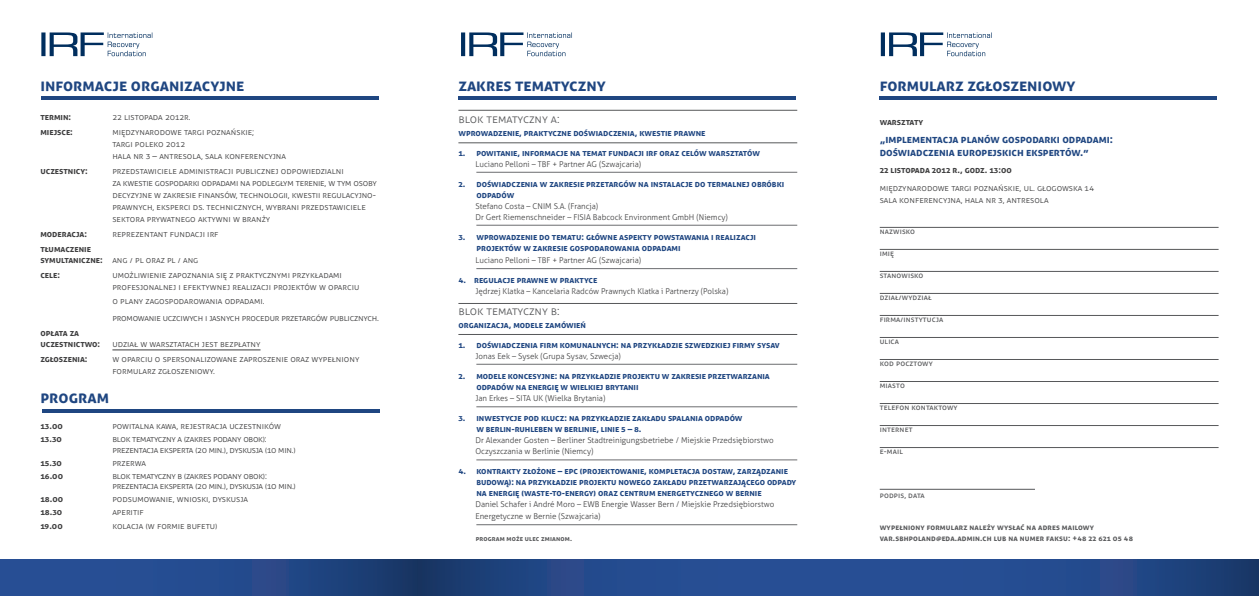
<style>
.page{position:relative;width:1259px;height:596px;background:#fff}
.page>*{position:absolute;margin:0;border:0;box-sizing:border-box;transform-origin:0 0}
.t1{font:700 17px "Aller";color:#1f4681}
.t2{font:300 12px "Aller";letter-spacing:-.025em;color:#57585a}
.t3{font:700 11px/13px "Aller";color:#1f4681}
.t4{font:700 9px/10.8px "Aller";color:#1f4681}
.t5{font:300 9px/12px "Aller";color:#3e3e3f}
.t6{font:700 9px/11px "Aller";color:#3e3e3f}
.t7{font:300 9px/10.8px "Aller";letter-spacing:-.03em;color:#3e3e3f}
.t8{font:300 9px/17px "Aller";letter-spacing:-.02em;color:#3e3e3f}
.t9{font:300 8px/11px "Aller";color:#3e3e3f}
.t10{font:8px "Aller";letter-spacing:.02em;color:#57585a}
.t11{font:700 8px/10.8px "Aller";letter-spacing:.02em;color:#57585a}
.t12{font:700 7px "Aller";letter-spacing:.02em;color:#57585a}
.s1{font-weight:300}
</style>
<div class="page">
<hr style="left:879px;top:488px;width:156px;height:1px;background:#57585a">
<hr style="left:458px;top:142px;width:339px;height:1px;background:#57585a">
<hr style="left:458px;top:110px;width:339px;height:1px;background:#57585a">
<hr style="left:476px;top:268px;width:321px;height:1px;background:#6c6d70">
<hr style="left:476px;top:364px;width:321px;height:1px;background:#6c6d70">
<hr style="left:476px;top:406px;width:321px;height:1px;background:#6c6d70">
<hr style="left:476px;top:524px;width:321px;height:1px;background:#6c6d70">
<hr style="left:476px;top:459px;width:321px;height:1px;background:#6c6d70">
<hr style="left:476px;top:172px;width:321px;height:1px;background:#6c6d70">
<hr style="left:476px;top:225px;width:321px;height:1px;background:#6c6d70">
<hr style="left:879px;top:227px;width:339px;height:1px;background:#57585a">
<hr style="left:879px;top:249px;width:339px;height:1px;background:#57585a">
<hr style="left:879px;top:271px;width:339px;height:1px;background:#57585a">
<hr style="left:879px;top:293px;width:339px;height:1px;background:#57585a">
<hr style="left:879px;top:315px;width:339px;height:1px;background:#57585a">
<hr style="left:879px;top:337px;width:339px;height:1px;background:#57585a">
<hr style="left:879px;top:359px;width:339px;height:1px;background:#57585a">
<hr style="left:879px;top:381px;width:339px;height:1px;background:#57585a">
<hr style="left:879px;top:447px;width:339px;height:1px;background:#57585a">
<hr style="left:879px;top:403px;width:339px;height:1px;background:#57585a">
<hr style="left:879px;top:425px;width:339px;height:1px;background:#57585a">
<hr style="left:458px;top:303px;width:339px;height:1px;background:#57585a">
<hr style="left:458px;top:334px;width:339px;height:1px;background:#57585a">
<hr style="left:112px;top:349px;width:148px;height:1px;background:#3e3e3f">
<div style="left:838px;top:558px;width:421px;height:37px;background:linear-gradient(to right,#2a539e,#1d3e75)"></div>
<svg style="left:0;top:559px;width:418px;height:36px"></svg>
<svg style="left:418px;top:558px;width:421px;height:37px"></svg>
<hr style="left:41px;top:96px;width:338px;height:3px;background:#1f4681">
<hr style="left:458px;top:96px;width:338px;height:3px;background:#1f4681">
<hr style="left:879px;top:96px;width:338px;height:3px;background:#1f4681">
<hr style="left:42px;top:409px;width:337px;height:3px;background:#1f4681">
<svg style="left:41px;top:32px;width:111px;height:24px"></svg>
<svg style="left:461px;top:32px;width:111px;height:24px"></svg>
<svg style="left:881px;top:32px;width:110px;height:24px"></svg>
<h1 class="t1" style="left:40px;top:75px;width:205px">informacje organizacyjne</h1>
<p class="t6" style="left:40px;top:111px;width:32px">termin:</p>
<p class="t5" style="left:112px;top:110px;width:80px">22 listopada 2012r.</p>
<p class="t6" style="left:40px;top:126px;width:34px">miejsce:</p>
<p class="t5" style="left:112px;top:125px;width:175px">międzynarodowe targi poznańskie;<br>targi poleko 2012<br>hala nr 3 – antresola, sala konferencyjna</p>
<p class="t6" style="left:40px;top:165px;width:49px">uczestnicy:</p>
<p class="t5" style="left:112px;top:164px;width:266px">przedstawiciele administracji publicznej odpowiedzialni<br>za kwestie gospodarki odpadami na podległym terenie, w tym osoby decyzyjne w zakresie finansów, technologii, kwestii regulacyjno&shy;prawnych, eksperci ds. technicznych, wybrani przedstawiciele sektora prywatnego aktywni w branży</p>
<p class="t6" style="left:40px;top:228px;width:48px">moderacja:</p>
<p class="t5" style="left:112px;top:227px;width:108px">reprezentant fundacji irf</p>
<p class="t6" style="left:40px;top:243px;width:159px">tłumaczenie<br>symultaniczne: <span class="s1">ang / pl oraz pl / ang</span></p>
<p class="t6" style="left:40px;top:269px;width:21px">cele:</p>
<p class="t5" style="left:112px;top:268px;width:248px">umożliwienie zapoznania się z praktycznymi przykładami profesjonalnej i efektywnej realizacji projektów w oparciu</p>
<p class="t8" style="left:112px;top:292px;width:268px">o plany zagospodarowania odpadami.<br>promowanie uczciwych i jasnych procedur przetargów publicznych.</p>
<p class="t6" style="left:40px;top:327px;width:61px">opłata za uczestnictwo:</p>
<p class="t5" style="left:112px;top:337px;width:150px">udział w warsztatach jest bezpłatny</p>
<p class="t6" style="left:40px;top:353px;width:49px">zgłoszenia:</p>
<p class="t5" style="left:112px;top:352px;width:248px">w oparciu o spersonalizowane zaproszenie oraz wypełniony formularz zgłoszeniowy.</p>
<h1 class="t1" style="left:40px;top:386px;width:70px">program</h1>
<p class="t6" style="left:40px;top:420px;width:24px">13.00</p>
<p class="t5" style="left:112px;top:419px;width:170px">powitalna kawa, rejestracja uczestników</p>
<p class="t6" style="left:40px;top:433px;width:23px">13.30</p>
<p class="t7" style="left:112px;top:433px;width:185px">blok tematyczny a (zakres podany obok): prezentacja eksperta (20 min.), dyskusja (10 min.)</p>
<p class="t6" style="left:40px;top:456px;width:23px">15.30</p>
<p class="t5" style="left:112px;top:456px;width:35px">przerwa</p>
<p class="t6" style="left:40px;top:469px;width:24px">16.00</p>
<p class="t7" style="left:112px;top:469px;width:185px">blok tematyczny b (zakres podany obok): prezentacja eksperta (20 min.), dyskusja (1o min.)</p>
<p class="t6" style="left:40px;top:493px;width:24px">18.00</p>
<p class="t5" style="left:112px;top:493px;width:137px">podsumowanie, wnioski, dyskusja</p>
<p class="t6" style="left:40px;top:506px;width:23px">18.30</p>
<p class="t5" style="left:112px;top:506px;width:33px">aperitif</p>
<p class="t6" style="left:40px;top:519px;width:24px">19.00</p>
<p class="t5" style="left:112px;top:519px;width:107px">kolacja (w formie bufetu)</p>
<h1 class="t1" style="left:458px;top:75px;width:149px">zakres tematyczny</h1>
<h1 class="t1" style="left:879px;top:75px;width:197px">formularz zgłoszeniowy</h1>
<p class="t6" style="left:879px;top:117px;width:45px">warsztaty</p>
<p class="t3" style="left:879px;top:133px;width:235px">„implementacja planów gospodarki odpadami: doświadczenia europejskich ekspertów.”</p>
<p class="t6" style="left:879px;top:165px;width:133px">22 listopada 2012 r., godz. 13:00</p>
<p class="t5" style="left:879px;top:181px;width:216px">międzynarodowe targi poznańskie, ul. głogowska 14 sala konferencyjna, hala nr 3, antresola</p>
<p class="t10" style="left:879px;top:226px;width:37px">nazwisko</p>
<p class="t10" style="left:879px;top:248px;width:16px">imię</p>
<p class="t10" style="left:879px;top:270px;width:45px">stanowisko</p>
<p class="t10" style="left:879px;top:292px;width:53px">dział/wydział</p>
<p class="t10" style="left:879px;top:314px;width:65px">firma/instytucja</p>
<p class="t10" style="left:879px;top:336px;width:21px">ulica</p>
<p class="t10" style="left:879px;top:358px;width:55px">kod pocztowy</p>
<p class="t10" style="left:879px;top:380px;width:27px">miasto</p>
<p class="t10" style="left:879px;top:402px;width:79px">telefon kontaktowy</p>
<p class="t10" style="left:879px;top:424px;width:34px">internet</p>
<p class="t10" style="left:879px;top:446px;width:25px">e-mail</p>
<p class="t10" style="left:879px;top:490px;width:47px">podpis, data</p>
<p class="t11" style="left:879px;top:521px;width:255px">wypełniony formularz należy wysłać na adres mailowy var.sbhpoland@eda.admin.ch lub na numer faksu: +48 22 621 05 48</p>
<h2 class="t2" style="left:458px;top:111px;width:103px">blok tematyczny a:</h2>
<p class="t4" style="left:458px;top:127px;width:249px">wprowadzenie, praktyczne doświadczenia, kwestie prawne</p>
<p class="t4" style="left:458px;top:147px;width:303px">1. powitanie, informacje na temat fundacji irf oraz celów warsztatów</p>
<p class="t9" style="left:475px;top:158px;width:167px">Luciano Pelloni – TBF + Partner AG (Szwajcaria)</p>
<p class="t4" style="left:476px;top:178px;width:309px;text-indent:-18px">2. doświadczenia w zakresie przetargów na instalacje do termalnej obróbki odpadów</p>
<p class="t9" style="left:475px;top:200px;width:254px">Stefano Costa – CNIM S.A. (Francja)<br>Dr Gert Riemenschneider – FISIA Babcock Environment GmbH (Niemcy)</p>
<p class="t4" style="left:476px;top:231px;width:281px;text-indent:-18px">3. wprowadzenie do tematu: główne aspekty powstawania i realizacji projektów w zakresie gospodarowania odpadami</p>
<p class="t9" style="left:475px;top:254px;width:167px">Luciano Pelloni – TBF + Partner AG (Szwajcaria)</p>
<p class="t4" style="left:458px;top:274px;width:140px">4. regulacje prawne w praktyce</p>
<p class="t9" style="left:475px;top:285px;width:254px">Jędrzej Klatka – Kancelaria Radców Prawnych Klatka i Partnerzy (Polska)</p>
<h2 class="t2" style="left:458px;top:303px;width:103px">blok tematyczny b:</h2>
<p class="t4" style="left:458px;top:319px;width:129px">0rganizacja, modele zamówień</p>
<p class="t4" style="left:458px;top:339px;width:323px">1. doświadczenia firm komunalnych: na przykładzie szwedzkiej firmy sysav</p>
<p class="t9" style="left:475px;top:350px;width:147px">Jonas Eek – Sysek (Grupa Sysav, Szwecja)</p>
<p class="t4" style="left:476px;top:370px;width:295px;text-indent:-18px">2. modele koncesyjne: na przykładzie projektu w zakresie przetwarzania odpadów na energię w wielkiej brytanii</p>
<p class="t9" style="left:475px;top:392px;width:131px">Jan Erkes – SITA UK (Wielka Brytania)</p>
<p class="t4" style="left:476px;top:412px;width:267px;text-indent:-18px">3. inwestycje pod klucz: na przykładzie zakładu spalania odpadów w berlin-ruhleben w berlinie, linie 5 – 8.</p>
<p class="t9" style="left:475px;top:434px;width:300px">Dr Alexander Gosten – Berliner Stadtreinigungsbetriebe / Miejskie Przedsiębiorstwo<br>Oczyszczania w Berlinie (Niemcy)</p>
<p class="t4" style="left:476px;top:465px;width:321px;text-indent:-18px">4. kontrakty złożone – epc (projektowanie, kompletacja dostaw, zarządzanie budową): na przykładzie projektu nowego zakładu przetwarzającego odpady na energię (waste-to-energy) oraz centrum energetycznego w bernie</p>
<p class="t9" style="left:475px;top:497px;width:300px;line-height:12px">Daniel Schafer i André Moro – EWB Energie Wasser Bern / Miejskie Przedsiębiorstwo<br>Energetyczne w Bernie (Szwajcaria)</p>
<p class="t12" style="left:476px;top:533px;width:98px">program może ulec zmianom.</p>
</div>
